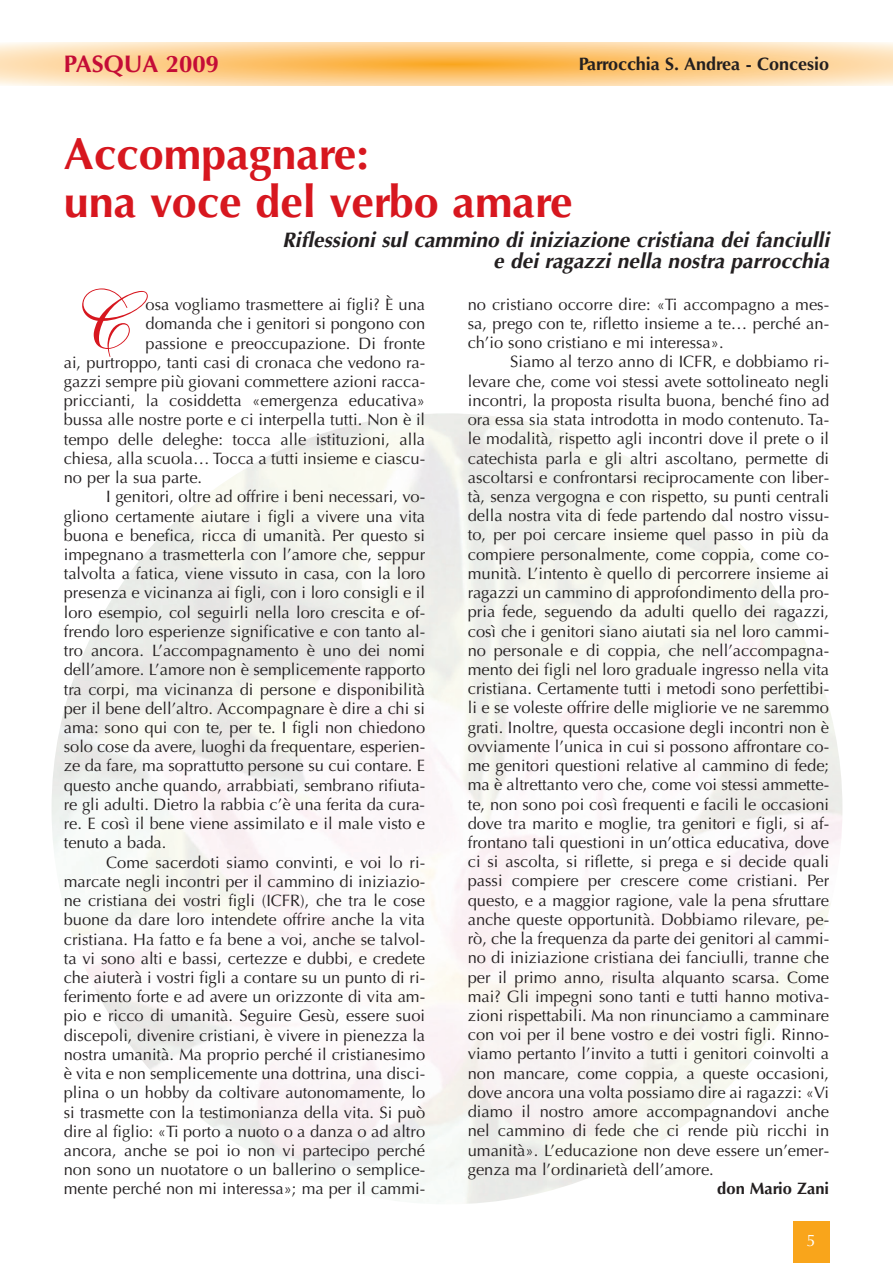
<style>
.page{position:relative;width:893px;height:1263px;background:#fff}
.page>*{position:absolute;margin:0;border:0;box-sizing:border-box;transform-origin:0 0}
.t1{font:82.5px "Shelley Allegro Script";color:#d7171f}
.t2{font:700 45px/48px "Optima";color:#d7171f}
.t3{font:700 24px "Optima";color:#c40c37}
.t4{font:italic 700 21px/21px "Optima";color:#231f20;text-align:right}
.t5{font:700 18px "Optima";color:#231f20}
.t6{font:16.5px/19.2px "Optima";color:#231f20;text-align:justify}
.t7{font:700 16.5px "Optima";color:#231f20}
.t8{font:16.5px "Optima";color:#fff}
</style>
<div class="page">
<div style="left:793px;top:1221px;width:36px;height:42px;background:#f9a51b"></div>
<svg style="left:1px;top:43px;width:892px;height:42px"></svg>
<svg style="left:0;top:43px;width:1px;height:42px"></svg>
<h3 class="t3" style="left:64px;top:54px;width:157px">PASQUA 2009</h3>
<p class="t5" style="left:579px;top:56px;width:252px">Parrocchia S. Andrea - Concesio</p>
<h2 class="t2" style="left:64px;top:134px;width:510px">Accompagnare:<br>una voce del verbo amare</h2>
<p class="t4" style="left:282px;top:231px;width:553px">Riflessioni sul cammino di iniziazione cristiana dei fanciulli e dei ragazzi nella nostra parrocchia</p>
<h1 class="t1" style="left:64px;top:299px;width:56px">C</h1>
<p class="t6" style="left:146px;top:296px;width:281px">osa vogliamo trasmettere ai figli? È una</p>
<p class="t6" style="left:468px;top:296px;width:363px">no cristiano occorre dire: «Ti accompagno a mes&shy;sa, prego con te, rifletto insieme a te… perché an&shy;ch’io sono cristiano e mi interessa».</p>
<p class="t6" style="left:468px;top:354px;width:363px;text-indent:43px">Siamo al terzo anno di ICFR, e dobbiamo ri&shy;levare che, come voi stessi avete sottolineato negli incontri, la proposta risulta buona, benché fino ad ora essa sia stata introdotta in modo contenuto. Ta&shy;le modalità, rispetto agli incontri dove il prete o il catechista parla e gli altri ascoltano, permette di ascoltarsi e confrontarsi reciprocamente con liber&shy;tà, senza vergogna e con rispetto, su punti centrali della nostra vita di fede partendo dal nostro vissu&shy;to, per poi cercare insieme quel passo in più da compiere personalmente, come coppia, come co&shy;munità. L’intento è quello di percorrere insieme ai ragazzi un cammino di approfondimento della pro&shy;pria fede, seguendo da adulti quello dei ragazzi, così che i genitori siano aiutati sia nel loro cammi&shy;no personale e di coppia, che nell’accompagna - men to dei figli nel loro graduale ingresso nella vita cristiana. Certamente tutti i metodi sono perfettibi&shy;li e se voleste offrire delle migliorie ve ne saremmo grati. Inoltre, questa occasione degli incontri non è ovviamente l’unica in cui si possono affrontare co&shy;me genitori questioni relative al cammino di fede; ma è altrettanto vero che, come voi stessi ammette&shy;te, non sono poi così frequenti e facili le occasioni dove tra marito e moglie, tra genitori e figli, si af&shy;frontano tali questioni in un’ottica educativa, dove ci si ascolta, si riflette, si prega e si decide quali passi compiere per crescere come cristiani. Per questo, e a maggior ragione, vale la pena sfruttare anche queste opportunità. Dobbiamo rilevare, pe&shy;rò, che la frequenza da parte dei genitori al cammi&shy;no di iniziazione cristiana dei fanciulli, tranne che per il primo anno, risulta alquanto scarsa. Come mai? Gli impegni sono tanti e tutti hanno motiva&shy;zioni rispettabili. Ma non rinunciamo a camminare con voi per il bene vostro e dei vostri figli. Rinno&shy;viamo pertanto l’invito a tutti i genitori coinvolti a non mancare, come coppia, a queste occasioni, dove ancora una volta possiamo dire ai ragazzi: «Vi diamo il nostro amore accompagnandovi anche nel cammino di fede che ci rende più ricchi in umanità». L’educazione non deve essere un’emer&shy;genza ma l’ordinarietà dell’amore.</p>
<p class="t7" style="left:717px;top:1181px;width:113px">don Mario Zani</p>
<p class="t6" style="left:146px;top:316px;width:281px">domanda che i genitori si pongono con</p>
<p class="t6" style="left:146px;top:335px;width:281px">passione e preoccupazione. Di fronte</p>
<p class="t6" style="left:64px;top:354px;width:363px">ai, purtroppo, tanti casi di cronaca che vedono ra-</p>
<p class="t6" style="left:64px;top:373px;width:363px">gazzi sempre più giovani commettere azioni racca-</p>
<p class="t6" style="left:64px;top:393px;width:363px">priccianti, la cosiddetta «emergenza educativa»</p>
<p class="t6" style="left:64px;top:412px;width:363px">bussa alle nostre porte e ci interpella tutti. Non è il</p>
<p class="t6" style="left:64px;top:431px;width:363px">tempo delle deleghe: tocca alle istituzioni, alla</p>
<p class="t6" style="left:64px;top:450px;width:363px">chiesa, alla scuola… Tocca a tutti insieme e ciascu-</p>
<p class="t6" style="left:64px;top:469px;width:140px">no per la sua parte.</p>
<p class="t6" style="left:106px;top:489px;width:320px">I genitori, oltre ad offrire i beni necessari, vo-</p>
<p class="t6" style="left:64px;top:508px;width:363px">gliono certamente aiutare i figli a vivere una vita</p>
<p class="t6" style="left:64px;top:527px;width:363px">buona e benefica, ricca di umanità. Per questo si</p>
<p class="t6" style="left:64px;top:546px;width:363px">impegnano a trasmetterla con l’amore che, seppur</p>
<p class="t6" style="left:64px;top:566px;width:363px">talvolta a fatica, viene vissuto in casa, con la loro</p>
<p class="t6" style="left:64px;top:585px;width:363px">presenza e vicinanza ai figli, con i loro consigli e il</p>
<p class="t6" style="left:64px;top:604px;width:363px">loro esempio, col seguirli nella loro crescita e of-</p>
<p class="t6" style="left:64px;top:623px;width:363px">frendo loro esperienze significative e con tanto al-</p>
<p class="t6" style="left:64px;top:642px;width:363px">tro ancora. L’accompagnamento è uno dei nomi</p>
<p class="t6" style="left:64px;top:662px;width:363px">dell’amore. L’amore non è semplicemente rapporto</p>
<p class="t6" style="left:64px;top:681px;width:363px">tra corpi, ma vicinanza di persone e disponibilità</p>
<p class="t6" style="left:64px;top:700px;width:363px">per il bene dell’altro. Accompagnare è dire a chi si</p>
<p class="t6" style="left:64px;top:719px;width:363px">ama: sono qui con te, per te. I figli non chiedono</p>
<p class="t6" style="left:64px;top:739px;width:363px">solo cose da avere, luoghi da frequentare, esperien-</p>
<p class="t6" style="left:64px;top:758px;width:363px">ze da fare, ma soprattutto persone su cui contare. E</p>
<p class="t6" style="left:64px;top:777px;width:363px">questo anche quando, arrabbiati, sembrano rifiuta-</p>
<p class="t6" style="left:64px;top:796px;width:363px">re gli adulti. Dietro la rabbia c’è una ferita da cura-</p>
<p class="t6" style="left:64px;top:815px;width:363px">re. E così il bene viene assimilato e il male visto e</p>
<p class="t6" style="left:64px;top:835px;width:104px">tenuto a bada.</p>
<p class="t6" style="left:106px;top:854px;width:320px">Come sacerdoti siamo convinti, e voi lo ri-</p>
<p class="t6" style="left:64px;top:873px;width:363px">marcate negli incontri per il cammino di iniziazio-</p>
<p class="t6" style="left:64px;top:892px;width:363px">ne cristiana dei vostri figli (ICFR), che tra le cose</p>
<p class="t6" style="left:64px;top:912px;width:363px">buone da dare loro intendete offrire anche la vita</p>
<p class="t6" style="left:64px;top:931px;width:363px">cristiana. Ha fatto e fa bene a voi, anche se talvol-</p>
<p class="t6" style="left:64px;top:950px;width:363px">ta vi sono alti e bassi, certezze e dubbi, e credete</p>
<p class="t6" style="left:64px;top:969px;width:363px">che aiuterà i vostri figli a contare su un punto di ri-</p>
<p class="t6" style="left:64px;top:988px;width:363px">ferimento forte e ad avere un orizzonte di vita am-</p>
<p class="t6" style="left:64px;top:1008px;width:363px">pio e ricco di umanità. Seguire Gesù, essere suoi</p>
<p class="t6" style="left:64px;top:1027px;width:363px">discepoli, divenire cristiani, è vivere in pienezza la</p>
<p class="t6" style="left:64px;top:1046px;width:363px">nostra umanità. Ma proprio perché il cristianesimo</p>
<p class="t6" style="left:64px;top:1065px;width:363px">è vita e non semplicemente una dottrina, una disci-</p>
<p class="t6" style="left:64px;top:1085px;width:363px">plina o un hobby da coltivare autonomamente, lo</p>
<p class="t6" style="left:64px;top:1104px;width:363px">si trasmette con la testimonianza della vita. Si può</p>
<p class="t6" style="left:64px;top:1123px;width:363px">dire al figlio: «Ti porto a nuoto o a danza o ad altro</p>
<p class="t6" style="left:64px;top:1142px;width:363px">ancora, anche se poi io non vi partecipo perché</p>
<p class="t6" style="left:64px;top:1161px;width:363px">non sono un nuotatore o un ballerino o semplice-</p>
<p class="t6" style="left:64px;top:1181px;width:363px">mente perché non mi interessa»; ma per il cammi-</p>
<p class="t8" style="left:806px;top:1233px;width:11px">5</p>
</div>
